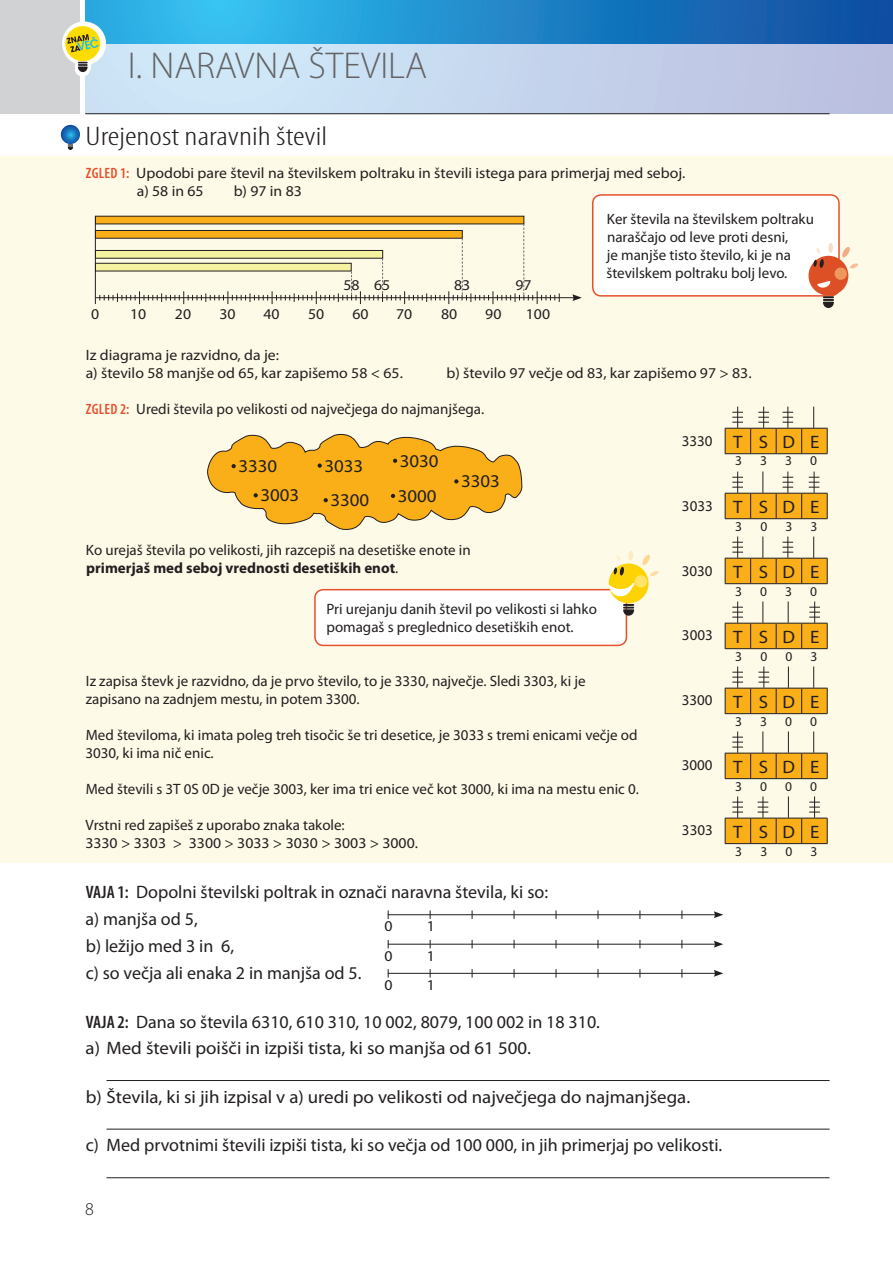
<style>
.page{position:relative;width:893px;height:1261px;background:#fff}
.page>*{position:absolute;margin:0;border:0;box-sizing:border-box;transform-origin:0 0}
.t1{font:300 37.5px "Myriad Pro";color:#636366}
.t2{font:300 condensed 27px "Myriad Pro";color:#231f20;scale:1.3 1}
.t3{font:18px/27px "Myriad Pro";color:#231f20}
.t4{font:18px/29.1px "Myriad Pro";color:#231f20;scale:1.05 1}
.t5{font:300 18px "Myriad Pro";color:#231f20}
.t6{font:15px/18px "Myriad Pro";color:#231f20}
.t7{font:15px/18px "Myriad Pro";color:#231f20;scale:1.05 1}
.t8{font:13.5px "Myriad Pro";color:#231f20}
.s1{font-weight:600;font-stretch:condensed;color:#e6502c}
.s2{font-weight:700}
.s3{font-weight:600;font-stretch:condensed}
</style>
<div class="page">
<svg style="left:85px;top:0;width:808px;height:44px;background:#2189ca"></svg>
<div style="left:85px;top:44px;width:808px;height:69px;background:linear-gradient(to right,#d1edfb,#bbc0e0)"></div>
<div style="left:0;top:0;width:80px;height:114px;background:#d1d2d4"></div>
<div style="left:62px;top:22px;width:44px;height:43px;background:#fff;border-radius:50%"></div>
<svg style="left:75px;top:60px;width:15px;height:7px"></svg>
<div style="left:75px;top:63px;width:15px;height:14px;background:#fff;border-radius:50%"></div>
<div style="left:65px;top:26px;width:35px;height:35px;background:#ffdc01;border-radius:50%"></div>
<svg style="left:67px;top:34px;width:32px;height:18px"></svg>
<svg style="left:78px;top:62px;width:10px;height:10px"></svg>
<hr style="left:85px;top:113px;width:744px;height:1px;background:#231f20">
<svg style="left:61px;top:125px;width:19px;height:19px"></svg>
<svg style="left:68px;top:144px;width:5px;height:6px"></svg>
<div style="left:0;top:157px;width:893px;height:706px;background:#fefae8"></div>
<div style="left:315px;top:590px;width:311px;height:55px;background:#fff;border-radius:9px"></div>
<div style="left:314px;top:589px;width:313px;height:57px;border:2px solid #e6502c;border-radius:9px"></div>
<svg style="left:592px;top:194px;width:266px;height:114px;background:#fbeee8"></svg>
<hr style="left:107px;top:1080px;width:722px;height:1px;background:#231f20">
<hr style="left:107px;top:1128px;width:722px;height:1px;background:#231f20">
<hr style="left:107px;top:1177px;width:722px;height:1px;background:#231f20">
<svg style="left:207px;top:434px;width:315px;height:96px"></svg>
<hr style="left:388px;top:914px;width:328px;height:1px;background:#231f20">
<svg style="left:714px;top:911px;width:9px;height:7px"></svg>
<hr style="left:388px;top:944px;width:328px;height:1px;background:#231f20">
<svg style="left:714px;top:941px;width:9px;height:6px"></svg>
<hr style="left:388px;top:973px;width:328px;height:1px;background:#231f20">
<svg style="left:714px;top:970px;width:9px;height:7px"></svg>
<hr style="left:95px;top:297px;width:480px;height:1px;background:#231f20">
<svg style="left:572px;top:294px;width:10px;height:7px"></svg>
<hr style="left:95px;top:216px;width:1px;height:88px;background:#231f20">
<div style="left:95px;top:216px;width:429px;height:8px;background:#faaf18"></div>
<svg style="left:99px;top:224px;width:461px;height:80px"></svg>
<div style="left:609px;top:563px;width:39px;height:40px;background:#fed304;border-radius:50%"></div>
<svg style="left:623px;top:604px;width:11px;height:12px"></svg>
<svg style="left:650px;top:571px;width:8px;height:5px"></svg>
<svg style="left:617px;top:555px;width:3px;height:6px"></svg>
<svg style="left:642px;top:554px;width:8px;height:11px"></svg>
<svg style="left:628px;top:550px;width:5px;height:10px"></svg>
<svg style="left:613px;top:567px;width:11px;height:9px"></svg>
<svg style="left:606px;top:582px;width:29px;height:15px"></svg>
<div style="left:635px;top:575px;width:12px;height:12px;background:#ffe36b;border-radius:50%"></div>
<svg style="left:725px;top:406px;width:103px;height:48px"></svg>
<hr style="left:725px;top:713px;width:102px;height:1px;background:#231f20">
<svg style="left:725px;top:666px;width:103px;height:47px"></svg>
<svg style="left:725px;top:536px;width:103px;height:48px"></svg>
<hr style="left:725px;top:843px;width:102px;height:1px;background:#231f20">
<svg style="left:725px;top:796px;width:103px;height:47px"></svg>
<svg style="left:725px;top:471px;width:103px;height:48px"></svg>
<hr style="left:725px;top:778px;width:102px;height:1px;background:#231f20">
<svg style="left:725px;top:731px;width:103px;height:47px"></svg>
<svg style="left:725px;top:601px;width:103px;height:48px"></svg>
<h1 class="t1" style="left:128px;top:51px;width:301px">I. NARAVNA ŠTEVILA</h1>
<h2 class="t2" style="left:86px;top:127px;width:187px">Urejenost naravnih števil</h2>
<p class="t7" style="left:137px;top:165px;width:524px;text-indent:-51px"><span class="s1">ZGLED 1:</span> Upodobi pare števil na številskem poltraku in števili istega para primerjaj med seboj. a) 58 in 65</p>
<p class="t7" style="left:234px;top:183px;width:66px">b) 97 in 83</p>
<p class="t7" style="left:343px;top:277px;width:46px">58 65</p>
<p class="t7" style="left:454px;top:277px;width:17px">83</p>
<p class="t7" style="left:515px;top:277px;width:17px">97</p>
<p class="t7" style="left:91px;top:306px;width:9px">0</p>
<p class="t7" style="left:130px;top:306px;width:17px">10</p>
<p class="t7" style="left:219px;top:306px;width:17px">30</p>
<p class="t7" style="left:308px;top:306px;width:17px">50</p>
<p class="t7" style="left:396px;top:306px;width:17px">70</p>
<p class="t7" style="left:485px;top:306px;width:17px">90</p>
<p class="t7" style="left:175px;top:306px;width:17px">20</p>
<p class="t7" style="left:263px;top:306px;width:17px">40</p>
<p class="t7" style="left:352px;top:306px;width:17px">60</p>
<p class="t7" style="left:441px;top:306px;width:17px">80</p>
<p class="t7" style="left:526px;top:306px;width:25px">100</p>
<p class="t6" style="left:606px;top:211px;width:209px">Ker števila na številskem poltraku naraščajo od leve proti desni,<br>je manjše tisto število, ki je na številskem poltraku bolj levo.</p>
<p class="t7" style="left:86px;top:347px;width:304px">Iz diagrama je razvidno, da je:<br>a) število 58 manjše od 65, kar zapišemo 58 &lt; 65.</p>
<p class="t7" style="left:446px;top:365px;width:292px">b) število 97 večje od 83, kar zapišemo 97 &gt; 83.</p>
<p class="t6" style="left:86px;top:401px;width:400px"><span class="s1">ZGLED 2:</span> Uredi števila po velikosti od največjega do najmanjšega.</p>
<p class="t4" style="left:260px;top:453px;width:38px;text-indent:-22px">3330<br>3003</p>
<p class="t4" style="left:324px;top:449px;width:44px;line-height:34.7px;text-align:center">3033<br>3300</p>
<p class="t4" style="left:398px;top:444px;width:40px;line-height:35.1px">3030<br>3000</p>
<p class="t4" style="left:461px;top:468px;width:38px">3303</p>
<p class="t6" style="left:86px;top:542px;width:386px">Ko urejaš števila po velikosti, jih razcepiš na desetiške enote in <span class="s2">primerjaš med seboj vrednosti desetiških enot</span>.</p>
<p class="t6" style="left:326px;top:601px;width:272px">Pri urejanju danih števil po velikosti si lahko pomagaš s preglednico desetiških enot.</p>
<p class="t6" style="left:86px;top:673px;width:501px">Iz zapisa števk je razvidno, da je prvo število, to je 3330, največje. Sledi 3303, ki je zapisano na zadnjem mestu, in potem 3300.</p>
<p class="t6" style="left:85px;top:727px;width:554px">Med številoma, ki imata poleg treh tisočic še tri desetice, je 3033 s tremi enicami večje od<br>3030, ki ima nič enic.</p>
<p class="t6" style="left:86px;top:781px;width:555px">Med števili s 3T 0S 0D je večje 3003, ker ima tri enice več kot 3000, ki ima na mestu enic 0.</p>
<p class="t6" style="left:85px;top:817px;width:334px">Vrstni red zapišeš z uporabo znaka takole:<br>3330 &gt; 3303 &gt; 3300 &gt; 3033 &gt; 3030 &gt; 3003 &gt; 3000.</p>
<p class="t6" style="left:681px;top:433px;width:32px">3330</p>
<p class="t4" style="left:733px;top:428px;width:84px">TSDE</p>
<p class="t8" style="left:735px;top:456px;width:8px">3</p>
<p class="t8" style="left:760px;top:456px;width:8px">3</p>
<p class="t8" style="left:785px;top:456px;width:8px">3</p>
<p class="t8" style="left:810px;top:456px;width:8px">0</p>
<p class="t6" style="left:682px;top:498px;width:32px">3033</p>
<p class="t4" style="left:733px;top:493px;width:84px">TSDE</p>
<p class="t8" style="left:735px;top:521px;width:8px">3</p>
<p class="t8" style="left:760px;top:521px;width:8px">0</p>
<p class="t8" style="left:785px;top:521px;width:8px">3</p>
<p class="t8" style="left:810px;top:521px;width:8px">3</p>
<p class="t6" style="left:681px;top:563px;width:32px">3030</p>
<p class="t4" style="left:733px;top:558px;width:84px">TSDE</p>
<p class="t8" style="left:735px;top:586px;width:8px">3</p>
<p class="t8" style="left:760px;top:586px;width:8px">0</p>
<p class="t8" style="left:785px;top:586px;width:8px">3</p>
<p class="t8" style="left:810px;top:586px;width:8px">0</p>
<p class="t6" style="left:682px;top:627px;width:32px">3003</p>
<p class="t4" style="left:733px;top:623px;width:84px">TSDE</p>
<p class="t8" style="left:735px;top:651px;width:8px">3</p>
<p class="t8" style="left:760px;top:651px;width:8px">0</p>
<p class="t8" style="left:785px;top:651px;width:8px">0</p>
<p class="t8" style="left:810px;top:651px;width:8px">3</p>
<p class="t6" style="left:681px;top:692px;width:32px">3300</p>
<p class="t4" style="left:733px;top:688px;width:84px">TSDE</p>
<p class="t8" style="left:735px;top:716px;width:8px">3</p>
<p class="t8" style="left:760px;top:716px;width:8px">3</p>
<p class="t8" style="left:785px;top:716px;width:8px">0</p>
<p class="t8" style="left:810px;top:716px;width:8px">0</p>
<p class="t6" style="left:681px;top:757px;width:32px">3000</p>
<p class="t4" style="left:733px;top:753px;width:84px">TSDE</p>
<p class="t8" style="left:735px;top:781px;width:8px">3</p>
<p class="t8" style="left:760px;top:781px;width:8px">0</p>
<p class="t8" style="left:785px;top:781px;width:8px">0</p>
<p class="t8" style="left:810px;top:781px;width:8px">0</p>
<p class="t6" style="left:682px;top:822px;width:32px">3303</p>
<p class="t4" style="left:733px;top:818px;width:84px">TSDE</p>
<p class="t8" style="left:735px;top:846px;width:8px">3</p>
<p class="t8" style="left:760px;top:846px;width:8px">3</p>
<p class="t8" style="left:785px;top:846px;width:8px">0</p>
<p class="t8" style="left:810px;top:846px;width:8px">3</p>
<p class="t3" style="left:86px;top:880px;width:464px"><span class="s3">VAJA 1:</span> Dopolni številski poltrak in označi naravna števila, ki so: a) manjša od 5,<br>b) ležijo med 3 in 6,<br>c) so večja ali enaka 2 in manjša od 5.</p>
<p class="t3" style="left:86px;top:1010px;width:516px;line-height:25.8px"><span class="s3">VAJA 2:</span> Dana so števila 6310, 610 310, 10 002, 8079, 100 002 in 18 310. a) Med števili poišči in izpiši tista, ki so manjša od 61 500.</p>
<p class="t4" style="left:86px;top:1083px;width:577px">b) Števila, ki si jih izpisal v a) uredi po velikosti od največjega do najmanjšega.</p>
<p class="t3" style="left:86px;top:1133px;width:638px">c) Med prvotnimi števili izpiši tista, ki so večja od 100 000, in jih primerjaj po velikosti.</p>
<p class="t7" style="left:384px;top:918px;width:9px">0</p>
<p class="t7" style="left:427px;top:918px;width:9px">1</p>
<p class="t7" style="left:384px;top:948px;width:9px">0</p>
<p class="t7" style="left:427px;top:948px;width:9px">1</p>
<p class="t7" style="left:384px;top:977px;width:9px">0</p>
<p class="t7" style="left:427px;top:977px;width:9px">1</p>
<p class="t5" style="left:85px;top:1202px;width:10px">8</p>
</div>
